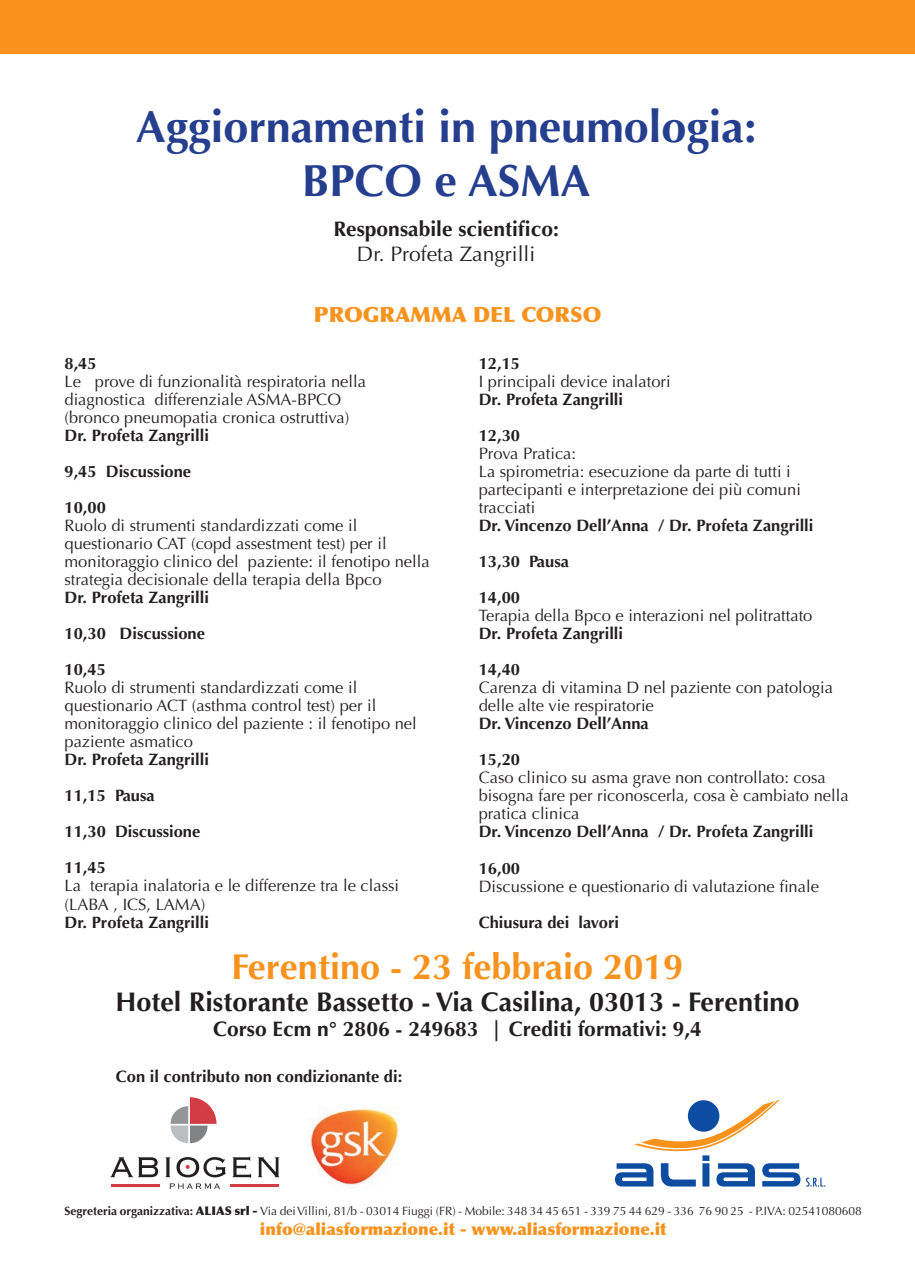
<style>
.page{position:relative;width:915px;height:1285px;background:#fff}
.page>*{position:absolute;margin:0;border:0;box-sizing:border-box;transform-origin:0 0}
.t1{font:700 45px/54px "Optima";color:#253f8e;text-align:center}
.t2{font:700 36px "Optima";color:#f7931d}
.t3{font:700 27px "Optima";color:#231f20}
.t4{font:700 21px "Optima";color:#231f20}
.t5{font:21px "Optima";color:#231f20}
.t6{font:900 21px "Optima";color:#f7931d}
.t7{font:16.5px/18px "Optima";color:#231f20}
.t8{font:700 16.5px/36px "Optima";color:#231f20}
.t9{font:900 16.5px "Optima";color:#f7931d}
.t10{font:12px "Optima";color:#231f20}
.s1{font-weight:700}
.s2{font-weight:900}
</style>
<div class="page">
<img style="left:310px;top:1109px;width:89px;height:79px">
<div style="left:1px;top:0;width:913px;height:53px;background:#f7931d"></div>
<svg style="left:615px;top:1099px;width:210px;height:87px"></svg>
<svg style="left:170px;top:1097px;width:46px;height:45px"></svg>
<hr style="left:111px;top:1183px;width:48px;height:3px;background:#d23c44">
<hr style="left:230px;top:1183px;width:49px;height:3px;background:#d23c44">
<svg style="left:111px;top:1157px;width:47px;height:19px"></svg>
<svg style="left:165px;top:1157px;width:5px;height:19px"></svg>
<svg style="left:176px;top:1157px;width:50px;height:20px"></svg>
<svg style="left:232px;top:1156px;width:19px;height:21px"></svg>
<svg style="left:258px;top:1157px;width:21px;height:19px"></svg>
<svg style="left:169px;top:1183px;width:51px;height:5px"></svg>
<h1 class="t1" style="left:136px;top:100px;width:622px">Aggiornamenti in pneumologia:<br>BPCO e ASMA</h1>
<p class="t4" style="left:333px;top:216px;width:227px">Responsabile scientifico:</p>
<p class="t5" style="left:357px;top:242px;width:180px">Dr. Profeta Zangrilli</p>
<p class="t6" style="left:314px;top:302px;width:289px">PROGRAMMA DEL CORSO</p>
<p class="t8" style="left:64px;top:345px;width:34px">8,45</p>
<p class="t7" style="left:64px;top:372px;width:303px">Le prove di funzionalità respiratoria nella diagnostica differenziale ASMA-BPCO (bronco pneumopatia cronica ostruttiva)</p>
<p class="t8" style="left:64px;top:417px;width:146px">Dr. Profeta Zangrilli<br>9,45 Discussione<br>10,00</p>
<p class="t7" style="left:64px;top:516px;width:366px">Ruolo di strumenti standardizzati come il questionario CAT (copd assestment test) per il monitoraggio clinico del paziente: il fenotipo nella strategia decisionale della terapia della Bpco</p>
<p class="t8" style="left:64px;top:579px;width:146px">Dr. Profeta Zangrilli<br>10,30 Discussione<br>10,45</p>
<p class="t7" style="left:64px;top:678px;width:353px">Ruolo di strumenti standardizzati come il questionario ACT (asthma control test) per il monitoraggio clinico del paziente : il fenotipo nel paziente asmatico</p>
<p class="t8" style="left:64px;top:741px;width:146px">Dr. Profeta Zangrilli<br>11,15 Pausa<br>11,30 Discussione<br>11,45</p>
<p class="t7" style="left:64px;top:876px;width:336px">La terapia inalatoria e le differenze tra le classi (LABA , ICS, LAMA)</p>
<p class="t8" style="left:64px;top:903px;width:146px">Dr. Profeta Zangrilli</p>
<p class="t8" style="left:478px;top:345px;width:43px">12,15</p>
<p class="t7" style="left:478px;top:372px;width:193px">I principali device inalatori</p>
<p class="t8" style="left:478px;top:381px;width:146px">Dr. Profeta Zangrilli<br>12,30</p>
<p class="t7" style="left:478px;top:445px;width:323px">Prova Pratica:<br>La spirometria: esecuzione da parte di tutti i partecipanti e interpretazione dei più comuni tracciati</p>
<p class="t8" style="left:478px;top:507px;width:336px">Dr. Vincenzo Dell’Anna / Dr. Profeta Zangrilli<br>13,30 Pausa<br>14,00</p>
<p class="t7" style="left:478px;top:607px;width:335px">Terapia della Bpco e interazioni nel politrattato</p>
<p class="t8" style="left:478px;top:616px;width:146px">Dr. Profeta Zangrilli<br>14,40</p>
<p class="t7" style="left:478px;top:679px;width:355px">Carenza di vitamina D nel paziente con patologia delle alte vie respiratorie</p>
<p class="t8" style="left:478px;top:706px;width:171px">Dr. Vincenzo Dell’Anna<br>15,20</p>
<p class="t7" style="left:478px;top:769px;width:371px">Caso clinico su asma grave non controllato: cosa bisogna fare per riconoscerla, cosa è cambiato nella pratica clinica</p>
<p class="t8" style="left:478px;top:814px;width:336px">Dr. Vincenzo Dell’Anna / Dr. Profeta Zangrilli<br>16,00</p>
<p class="t7" style="left:478px;top:877px;width:341px">Discussione e questionario di valutazione finale</p>
<p class="t8" style="left:478px;top:904px;width:142px">Chiusura dei lavori</p>
<h2 class="t2" style="left:231px;top:945px;width:453px">Ferentino - 23 febbraio 2019</h2>
<h3 class="t3" style="left:115px;top:986px;width:685px">Hotel Ristorante Bassetto - Via Casilina, 03013 - Ferentino</h3>
<p class="t4" style="left:213px;top:1016px;width:490px">Corso Ecm n° 2806 - 249683 | Crediti formativi: 9,4</p>
<p class="t8" style="left:116px;top:1058px;width:288px">Con il contributo non condizionante di:</p>
<p class="t10" style="left:64px;top:1204px;width:798px"><span class="s1">Segreteria organizzativa:</span> <span class="s2">ALIAS srl -</span> Via dei Villini, 81/b - 03014 Fiuggi (FR) - Mobile: 348 34 45 651 - 339 75 44 629 - 336 76 90 25 - P.IVA: 02541080608</p>
<p class="t9" style="left:260px;top:1218px;width:407px">info@aliasformazione.it - www.aliasformazione.it</p>
</div>
